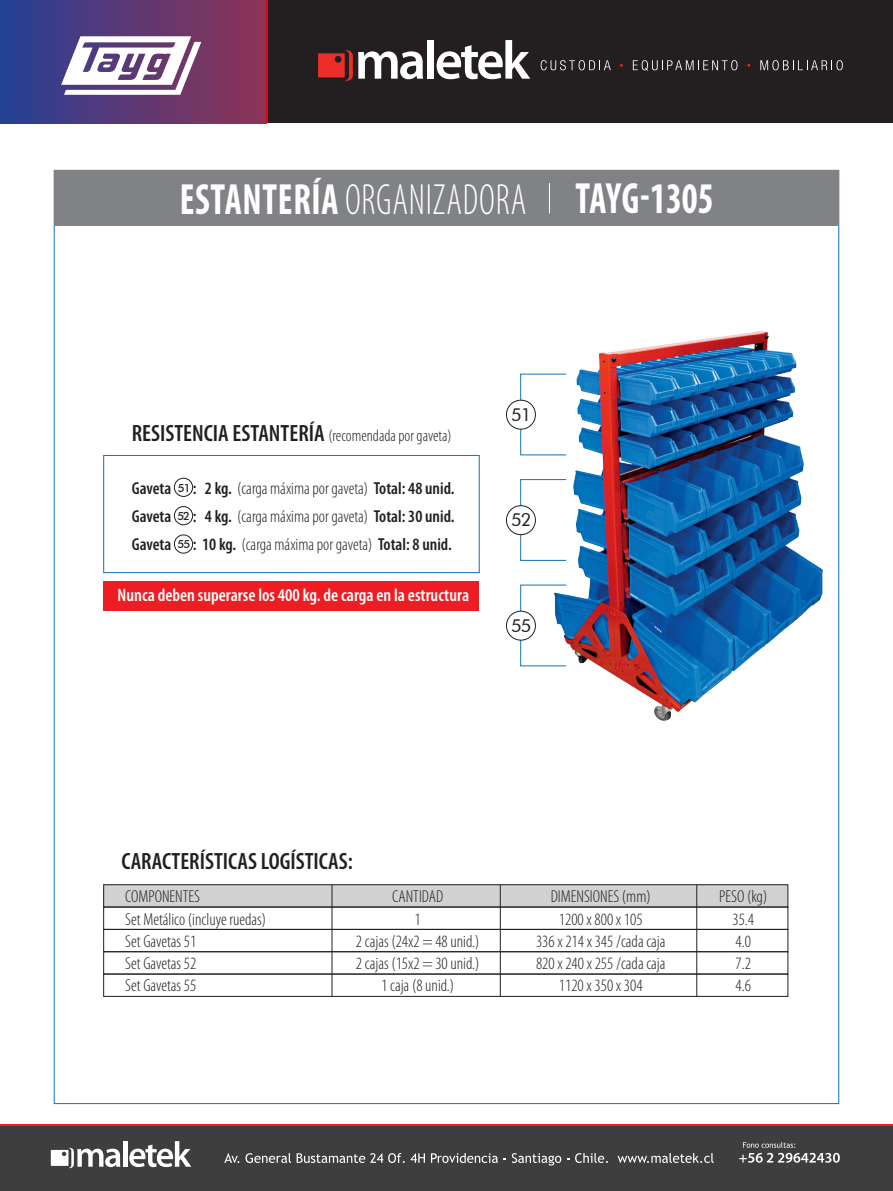
<style>
.page{position:relative;width:893px;height:1191px;background:#fff}
.page>*{position:absolute;margin:0;border:0;box-sizing:border-box;transform-origin:0 0}
.t1{font:700 condensed 43.95px "Myriad Pro";letter-spacing:.02em;color:#fff;scale:.85 1}
.t2{font:600 condensed 23.7px "Myriad Pro";color:#231f20}
.t3{font:600 condensed 18px "Myriad Pro";color:#fff}
.t4{font:18px "Futura BT";color:#231f20}
.t5{font:300 condensed 17.4px "Myriad Pro";color:#231f20}
.t6{font:600 condensed 17.4px/28.3px "Myriad Pro";color:#231f20;text-align:justify}
.t7{font:300 condensed 16.5px "Myriad Pro";color:#231f20}
.s1{font-weight:300}
.s2{font-weight:600;font-size:23.7px}
.s3{font-family:"Futura BT";font-weight:500;font-stretch:normal;font-size:11.4px}
</style>
<div class="page">
<div style="left:0;top:1124px;width:893px;height:67px;background:#ee1d23"></div>
<div style="left:0;top:1126px;width:893px;height:65px;background:#3e3e3f"></div>
<svg style="left:224px;top:1153px;width:15px;height:10px"></svg>
<svg style="left:245px;top:1153px;width:46px;height:10px"></svg>
<svg style="left:297px;top:1153px;width:128px;height:10px"></svg>
<svg style="left:431px;top:1153px;width:75px;height:10px"></svg>
<svg style="left:512px;top:1153px;width:49px;height:12px"></svg>
<svg style="left:575px;top:1153px;width:33px;height:10px"></svg>
<svg style="left:618px;top:1153px;width:96px;height:10px"></svg>
<svg style="left:739px;top:1142px;width:101px;height:20px"></svg>
<div style="left:0;top:0;width:893px;height:123px;background:#231f20"></div>
<div style="left:0;top:0;width:266px;height:123px;background:linear-gradient(to right,#273f95,#8f3356)"></div>
<svg style="left:61px;top:36px;width:140px;height:59px"></svg>
<hr style="left:266px;top:0;width:2px;height:123px;background:#e30512">
<svg style="left:51px;top:1147px;width:69px;height:21px"></svg>
<hr style="left:123px;top:1141px;width:4px;height:25px;background:#fff">
<svg style="left:129px;top:1141px;width:62px;height:26px"></svg>
<svg style="left:318px;top:50px;width:105px;height:31px"></svg>
<div style="left:427px;top:40px;width:7px;height:39px;background:#fff"></div>
<svg style="left:437px;top:40px;width:93px;height:39px"></svg>
<svg style="left:541px;top:60px;width:70px;height:10px"></svg>
<svg style="left:633px;top:60px;width:104px;height:11px"></svg>
<svg style="left:760px;top:60px;width:83px;height:10px"></svg>
<img style="left:549px;top:331px;width:274px;height:390px">
<div style="left:54px;top:170px;width:785px;height:56px;background:#808285"></div>
<div style="left:104px;top:884px;width:684px;height:23px;background:#d1d2d4"></div>
<div style="left:103px;top:884px;width:685px;height:23px;border:1px solid #231f20"></div>
<div style="left:103px;top:907px;width:685px;height:22px;border:1px solid #231f20"></div>
<div style="left:103px;top:929px;width:685px;height:23px;border:1px solid #231f20"></div>
<div style="left:103px;top:951px;width:685px;height:23px;border:1px solid #231f20"></div>
<div style="left:103px;top:974px;width:685px;height:22px;border:1px solid #231f20"></div>
<hr style="left:332px;top:884px;width:1px;height:112px;background:#231f20">
<hr style="left:500px;top:884px;width:1px;height:112px;background:#231f20">
<hr style="left:696px;top:884px;width:1px;height:112px;background:#231f20">
<div style="left:104px;top:581px;width:375px;height:29px;background:#ee1d23"></div>
<div style="left:103px;top:455px;width:376px;height:118px;border:1px solid #1273b5"></div>
<div style="left:174px;top:478px;width:19px;height:19px;border:1px solid #231f20;border-radius:50%"></div>
<div style="left:174px;top:506px;width:19px;height:19px;border:1px solid #231f20;border-radius:50%"></div>
<div style="left:174px;top:534px;width:19px;height:19px;border:1px solid #231f20;border-radius:50%"></div>
<hr style="left:549px;top:183px;width:1px;height:30px;background:#fff">
<div style="left:506px;top:400px;width:30px;height:29px;border:1px solid #231f20;border-radius:50%"></div>
<div style="left:520px;top:479px;width:46px;height:81px;border:1px solid #1273b5"></div>
<div style="left:506px;top:505px;width:29px;height:29px;background:#fff;border-radius:50%"></div>
<div style="left:506px;top:505px;width:30px;height:30px;border:1px solid #231f20;border-radius:50%"></div>
<div style="left:520px;top:585px;width:46px;height:81px;border:1px solid #1273b5"></div>
<div style="left:506px;top:611px;width:29px;height:29px;background:#fff;border-radius:50%"></div>
<div style="left:506px;top:611px;width:30px;height:29px;border:1px solid #231f20;border-radius:50%"></div>
<h1 class="t1" style="left:180px;top:173px;width:630px">ESTANTERÍA <span class="s1">ORGANIZADORA</span> TAYG-1305</h1>
<p class="t7" style="left:132px;top:427px;width:321px"><span class="s2">RESISTENCIA ESTANTERÍA</span> (recomendada por gaveta)</p>
<p class="t6" style="left:132px;top:474px;width:324px">Gaveta <span class="s3">51</span> : 2 kg. <span class="s1">(carga máxima por gaveta)</span> Total: 48 unid.<br>Gaveta <span class="s3">52</span> : 4 kg. <span class="s1">(carga máxima por gaveta)</span> Total: 30 unid.<br>Gaveta <span class="s3">55</span> : 10 kg. <span class="s1">(carga máxima por gaveta)</span> Total: 8 unid.</p>
<p class="t3" style="left:118px;top:586px;width:353px">Nunca deben superarse los 400 kg. de carga en la estructura</p>
<p class="t4" style="left:511px;top:408px;width:22px">51</p>
<p class="t4" style="left:511px;top:513px;width:22px">52</p>
<p class="t4" style="left:511px;top:619px;width:22px">55</p>
<h2 class="t2" style="left:121px;top:849px;width:233px">CARACTERÍSTICAS LOGÍSTICAS:</h2>
<p class="t5" style="left:125px;top:888px;width:76px">COMPONENTES</p>
<p class="t5" style="left:392px;top:888px;width:53px">CANTIDAD</p>
<p class="t5" style="left:551px;top:888px;width:102px">DIMENSIONES (mm)</p>
<p class="t5" style="left:719px;top:888px;width:50px">PESO (kg)</p>
<p class="t5" style="left:125px;top:910px;width:143px">Set Metálico (incluye ruedas)</p>
<p class="t5" style="left:415px;top:910px;width:8px">1</p>
<p class="t5" style="left:559px;top:910px;width:85px">1200 x 800 x 105</p>
<p class="t5" style="left:732px;top:910px;width:23px">35.4</p>
<p class="t5" style="left:125px;top:932px;width:73px">Set Gavetas 51</p>
<p class="t5" style="left:356px;top:932px;width:125px">2 cajas (24x2 = 48 unid.)</p>
<p class="t5" style="left:536px;top:932px;width:131px">336 x 214 x 345 /cada caja</p>
<p class="t5" style="left:735px;top:932px;width:17px">4.0</p>
<p class="t5" style="left:125px;top:955px;width:73px">Set Gavetas 52</p>
<p class="t5" style="left:356px;top:955px;width:125px">2 cajas (15x2 = 30 unid.)</p>
<p class="t5" style="left:536px;top:955px;width:131px">820 x 240 x 255 /cada caja</p>
<p class="t5" style="left:735px;top:955px;width:17px">7.2</p>
<p class="t5" style="left:125px;top:977px;width:73px">Set Gavetas 55</p>
<p class="t5" style="left:381px;top:977px;width:74px">1 caja (8 unid.)</p>
<p class="t5" style="left:559px;top:977px;width:85px">1120 x 350 x 304</p>
<p class="t5" style="left:735px;top:977px;width:17px">4.6</p>
</div>
